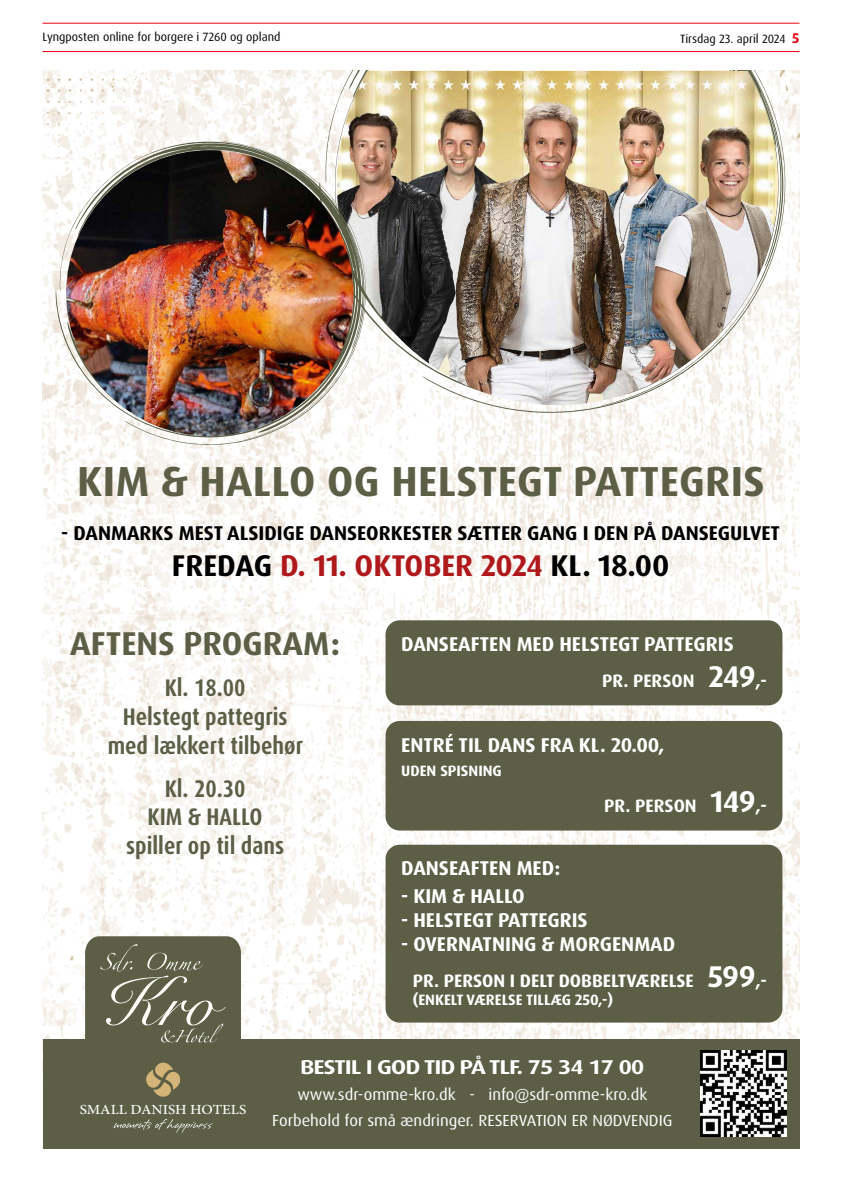
<style>
.page{position:relative;width:842px;height:1191px;background:#fff}
.page>*{position:absolute;margin:0;border:0;box-sizing:border-box;transform-origin:0 0}
.t1{font:700 42px "Dax Pro";letter-spacing:.01em;color:#5c5f46}
.t2{font:700 33px "Dax Pro";color:#5c5f46}
.t3{font:700 30px "Dax Pro";color:#b0191b}
.t4{font:700 condensed 24px/28.8px "Dax Pro";color:#5c5f46;text-align:center}
.t5{font:700 20px "Dax Pro";color:#fff}
.t6{font:700 20px "Dax Pro";color:#000}
.t7{font:700 expanded 20px "Dax Pro";letter-spacing:-.03em;color:#fff}
.t8{font:700 18px "Dax Pro";color:#fff}
.t9{font:16px/26.3px "Dax Pro";color:#fff;text-align:center}
.t10{font:700 15px "Dax Pro";color:#fff}
.t11{font:500 13.9px "Minion Pro";color:#fff;scale:1.09 1}
.t12{font:12px "Dax Pro";color:#000}
.s1{font-weight:700;font-size:14px;color:#e30312}
.s2{color:#000}
.s3{font-size:30px}
</style>
<div class="page">
<hr style="left:43px;top:23px;width:756px;height:1px;background:#e30312">
<hr style="left:43px;top:51px;width:756px;height:1px;background:#e30312">
<img style="left:43px;top:71px;width:756px;height:967px">
<div style="left:43px;top:1038px;width:756px;height:110px;background:#5c5f46"></div>
<svg style="left:114px;top:1119px;width:99px;height:14px"></svg>
<svg style="left:85px;top:936px;width:156px;height:161px"></svg>
<img style="left:700px;top:1050px;width:87px;height:86px">
<div style="left:386px;top:620px;width:396px;height:85px;background:#5c5f46;border-radius:14px"></div>
<div style="left:386px;top:721px;width:396px;height:109px;background:#5c5f46;border-radius:14px"></div>
<div style="left:386px;top:844px;width:396px;height:178px;background:#5c5f46;border-radius:14px"></div>
<svg style="left:422px;top:267px;width:365px;height:149px"></svg>
<svg style="left:325px;top:71px;width:462px;height:196px"></svg>
<img style="left:337px;top:71px;width:441px;height:334px">
<svg style="left:56px;top:140px;width:306px;height:297px"></svg>
<svg style="left:124px;top:348px;width:243px;height:99px"></svg>
<svg style="left:243px;top:348px;width:122px;height:92px"></svg>
<svg style="left:59px;top:141px;width:308px;height:207px"></svg>
<img style="left:66px;top:150px;width:287px;height:286px">
<p class="t12" style="left:43px;top:29px;width:239px">Lyngposten online for borgere i 7260 og opland</p>
<p class="t12" style="left:680px;top:31px;width:121px">Tirsdag 23. april 2024 <span class="s1">5</span></p>
<h1 class="t1" style="left:77px;top:454px;width:689px">KIM &amp; HALLO OG HELSTEGT PATTEGRIS</h1>
<p class="t6" style="left:61px;top:520px;width:720px">- DANMARKS MEST ALSIDIGE DANSEORKESTER SÆTTER GANG I DEN PÅ DANSEGULVET</p>
<h3 class="t3" style="left:172px;top:546px;width:499px"><span class="s2">FREDAG</span> D. 11. OKTOBER 2024 <span class="s2">KL. 18.00</span></h3>
<h2 class="t2" style="left:70px;top:622px;width:271px">AFTENS PROGRAM:</h2>
<p class="t4" style="left:108px;top:673px;width:197px">Kl. 18.00<br>Helstegt pattegris med lækkert tilbehør</p>
<p class="t4" style="left:126px;top:774px;width:160px">Kl. 20.30<br>KIM &amp; HALLO spiller op til dans</p>
<p class="t5" style="left:401px;top:631px;width:334px">DANSEAFTEN MED HELSTEGT PATTEGRIS</p>
<p class="t8" style="left:602px;top:669px;width:166px">PR. PERSON <span class="s3">249</span>,-</p>
<p class="t5" style="left:401px;top:732px;width:265px">ENTRÉ TIL DANS FRA KL. 20.00,</p>
<p class="t10" style="left:401px;top:761px;width:102px">UDEN SPISNING</p>
<p class="t8" style="left:604px;top:794px;width:164px">PR. PERSON <span class="s3">149</span>,-</p>
<p class="t5" style="left:401px;top:855px;width:161px">DANSEAFTEN MED:</p>
<p class="t5" style="left:401px;top:883px;width:125px">- KIM &amp; HALLO</p>
<p class="t5" style="left:401px;top:907px;width:188px">- HELSTEGT PATTEGRIS</p>
<p class="t5" style="left:401px;top:931px;width:276px">- OVERNATNING &amp; MORGENMAD</p>
<p class="t8" style="left:413px;top:969px;width:356px">PR. PERSON I DELT DOBBELTVÆRELSE <span class="s3">599</span>,-</p>
<p class="t10" style="left:413px;top:990px;width:202px">(ENKELT VÆRELSE TILLÆG 250,-)</p>
<p class="t11" style="left:80px;top:1099px;width:154px">SMALL DANISH HOTELS</p>
<p class="t7" style="left:300px;top:1053px;width:345px">BESTIL I GOD TID PÅ TLF. 75 34 17 00</p>
<p class="t9" style="left:272px;top:1081px;width:402px">www.sdr-omme-kro.dk - info@sdr-omme-kro.dk<br>Forbehold for små ændringer. RESERVATION ER NØDVENDIG</p>
</div>
